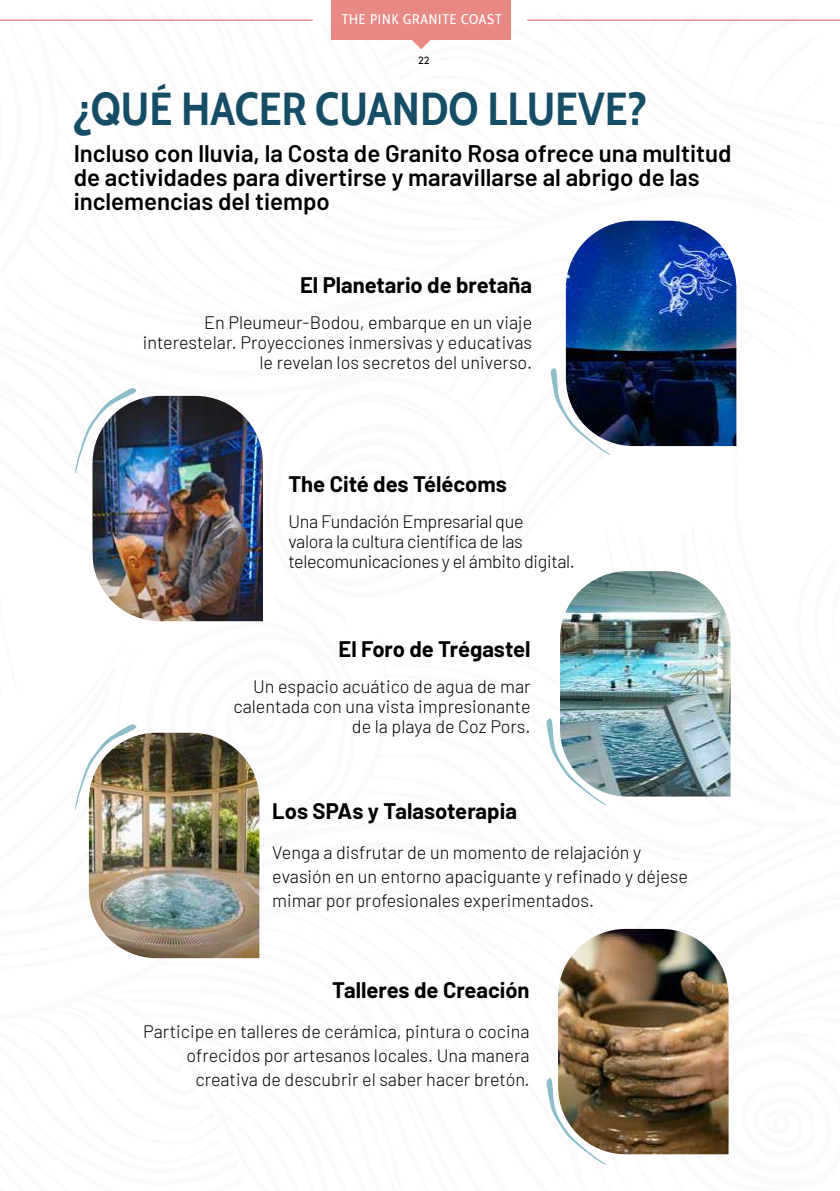
<style>
.page{position:relative;width:840px;height:1191px;background:#fff}
.page>*{position:absolute;margin:0;border:0;box-sizing:border-box;transform-origin:0 0}
.t1{font:700 46px "Cabin Condensed";color:#164d66}
.t2{font:600 24px/24px "Barlow";color:#000}
.t3{font:700 22px "Barlow";color:#000}
.t4{font:300 18px/20px "Barlow";color:#000;text-align:right}
.t5{font:300 18px/20px "Barlow";letter-spacing:-.02em;color:#000}
.t6{font:14px "Cabin Condensed";letter-spacing:.06em;color:#fff}
.t7{font:11.2px "Sofia Pro";color:#000}
</style>
<div class="page">
<div style="left:331px;top:0;width:179px;height:39px;background:#e98985"></div>
<hr style="left:0;top:20px;width:312px;height:1px;background:#e98985">
<svg style="left:260px;top:2px;width:579px;height:48px"></svg>
<img style="left:565px;top:221px;width:171px;height:89px">
<img style="left:229px;top:405px;width:34px;height:216px">
<img style="left:91px;top:733px;width:168px;height:225px">
<img style="left:558px;top:929px;width:170px;height:225px">
<svg style="left:546px;top:1077px;width:59px;height:88px"></svg>
<img style="left:546px;top:310px;width:191px;height:495px">
<img style="left:75px;top:724px;width:61px;height:184px">
<img style="left:75px;top:388px;width:154px;height:234px">
<p class="t6" style="left:341px;top:8px;width:161px">THE PINK GRANITE COAST</p>
<p class="t7" style="left:418px;top:52px;width:13px">22</p>
<h1 class="t1" style="left:74px;top:73px;width:575px">¿QUÉ HACER CUANDO LLUEVE?</h1>
<h2 class="t2" style="left:74px;top:139px;width:659px">Incluso con lluvia, la Costa de Granito Rosa ofrece una multitud de actividades para divertirse y maravillarse al abrigo de las inclemencias del tiempo</h2>
<p class="t3" style="left:300px;top:269px;width:233px">El Planetario de bretaña</p>
<p class="t4" style="left:143px;top:311px;width:391px">En Pleumeur-Bodou, embarque en un viaje interestelar. Proyecciones inmersivas y educativas le revelan los secretos del universo.</p>
<p class="t3" style="left:288px;top:468px;width:220px">The Cité des Télécoms</p>
<p class="t5" style="left:288px;top:510px;width:288px">Una Fundación Empresarial que<br>valora la cultura científica de las telecomunicaciones y el ámbito digital.</p>
<p class="t3" style="left:338px;top:632px;width:193px">El Foro de Trégastel</p>
<p class="t4" style="left:233px;top:675px;width:298px">Un espacio acuático de agua de mar calentada con una vista impresionante de la playa de Coz Pors.</p>
<p class="t3" style="left:272px;top:794px;width:246px">Los SPAs y Talasoterapia</p>
<p class="t4" style="left:272px;top:839px;width:417px;line-height:24px;text-align:left">Venga a disfrutar de un momento de relajación y evasión en un entorno apaciguante y refinado y déjese mimar por profesionales experimentados.</p>
<p class="t3" style="left:332px;top:974px;width:199px">Talleres de Creación</p>
<p class="t4" style="left:143px;top:1018px;width:388px;line-height:24px">Participe en talleres de cerámica, pintura o cocina ofrecidos por artesanos locales. Una manera creativa de descubrir el saber hacer bretón.</p>
</div>
